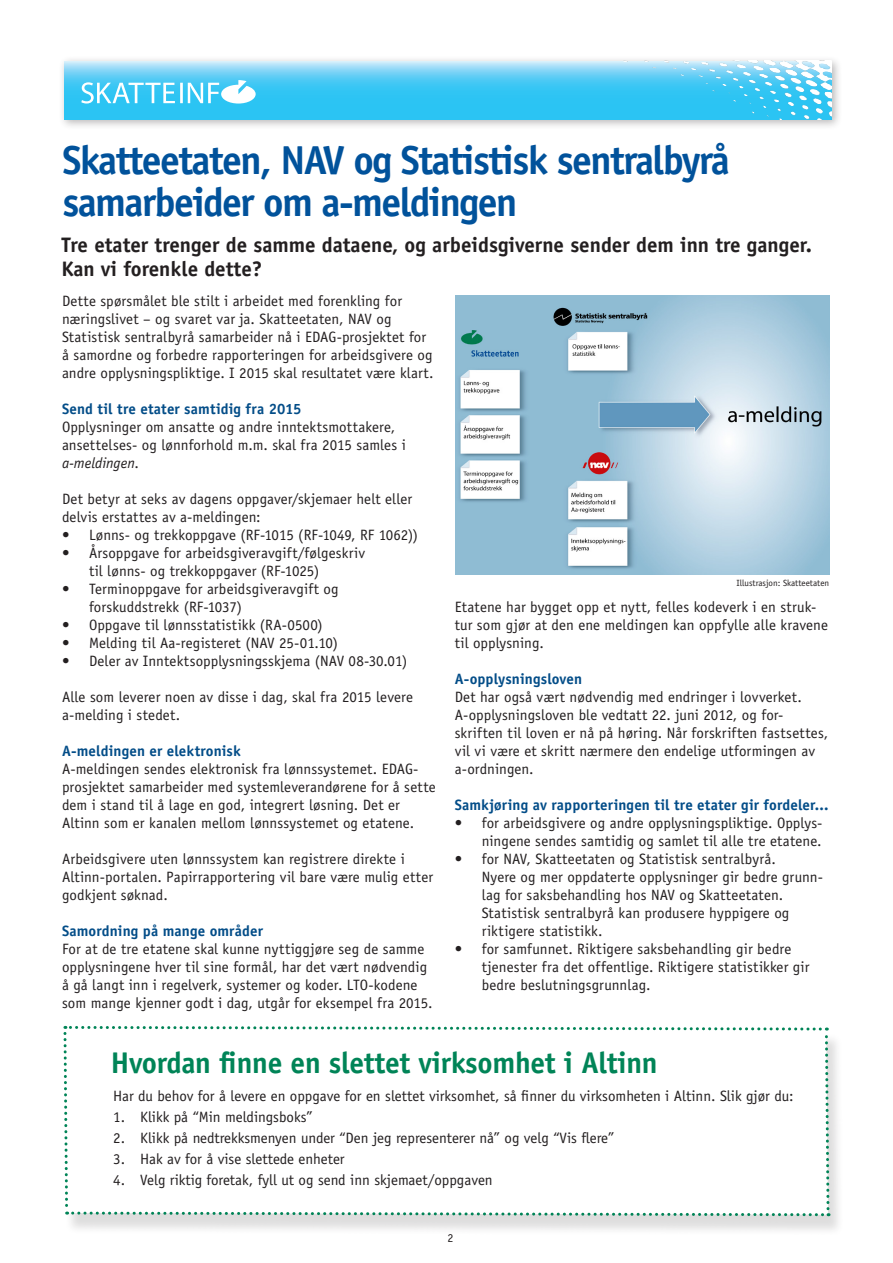
<style>
.page{position:relative;width:893px;height:1263px;background:#fff}
.page>*{position:absolute;margin:0;border:0;box-sizing:border-box;transform-origin:0 0}
.t1{font:700 40.5px/42px "Officina Sans Std";letter-spacing:-.04em;color:#01529b}
.t2{font:700 30px "Officina Sans Std";letter-spacing:-.01em;color:#008457}
.Ingress{font:700 21px/24px "Officina Sans Std";color:#231f20}
.Brødtekst{font:15px/18px "Officina Sans Std";letter-spacing:.005em;color:#231f20}
.Brødtekst-2{font:700 15px "Officina Sans Std";letter-spacing:.01em;color:#034d88}
.Ingress-2{font:15px "Officina Sans Std";color:#231f20}
.t3{font:12px "Officina Sans Std";color:#231f20}
.t4{font:9px "Officina Sans Std";color:#231f20}
.s1{font-style:italic}
</style>
<div class="page">
<img style="left:455px;top:296px;width:374px;height:278px">
<div style="left:63px;top:1031px;width:782px;height:205px;background:#231f20;opacity:.15"></div>
<svg style="left:63px;top:1025px;width:768px;height:193px"></svg>
<div style="left:58px;top:55px;width:784px;height:75px;background:#231f20;opacity:.31"></div>
<svg style="left:64px;top:61px;width:768px;height:59px"></svg>
<svg style="left:81px;top:80px;width:175px;height:24px"></svg>
<img style="left:573px;top:61px;width:258px;height:59px">
<p class="t1" style="left:62px;top:139px;width:669px">Skatteetaten, NAV og Statistisk sentralbyrå samarbeider om a-meldingen</p>
<p class="Ingress" style="left:62px;top:233px;width:752px">Tre etater trenger de samme dataene, og arbeidsgiverne sender dem inn tre ganger.<br>Kan vi forenkle dette?</p>
<p class="Brødtekst" style="left:62px;top:292px;width:373px">Dette spørsmålet ble stilt i arbeidet med forenkling for næringslivet – og svaret var ja. Skatteetaten, NAV og Statistisk sentralbyrå samarbeider nå i EDAG-prosjektet for å samordne og forbedre rapporteringen for arbeidsgivere og andre opplysningspliktige. I 2015 skal resultatet være klart.</p>
<p class="Brødtekst-2" style="left:62px;top:400px;width:241px">Send til tre etater samtidig fra 2015</p>
<p class="Brødtekst" style="left:62px;top:418px;width:345px">Opplysninger om ansatte og andre inntektsmottakere, ansettelses- og lønnforhold m.m. skal fra 2015 samles i <span class="s1">a-meldingen</span>.</p>
<p class="Brødtekst" style="left:62px;top:490px;width:352px">Det betyr at seks av dagens oppgaver/skjemaer helt eller delvis erstattes av a-meldingen:</p>
<p class="Brødtekst" style="left:62px;top:526px;width:357px">• Lønns- og trekkoppgave (RF-1015 (RF-1049, RF 1062))</p>
<p class="Brødtekst" style="left:89px;top:544px;width:278px;text-indent:-27px">• Årsoppgave for arbeidsgiveravgift/følgeskriv til lønns- og trekkoppgaver (RF-1025)</p>
<p class="Brødtekst" style="left:89px;top:580px;width:251px;text-indent:-27px">• Terminoppgave for arbeidsgiveravgift og forskuddstrekk (RF-1037)</p>
<p class="Brødtekst" style="left:62px;top:616px;width:262px">• Oppgave til lønnsstatistikk (RA-0500)</p>
<p class="Brødtekst" style="left:62px;top:634px;width:277px">• Melding til Aa-registeret (NAV 25-01.10)</p>
<p class="Brødtekst" style="left:62px;top:652px;width:347px">• Deler av Inntektsopplysningsskjema (NAV 08-30.01)</p>
<p class="Brødtekst" style="left:62px;top:688px;width:352px">Alle som leverer noen av disse i dag, skal fra 2015 levere a-melding i stedet.</p>
<p class="Brødtekst-2" style="left:62px;top:742px;width:180px">A-meldingen er elektronisk</p>
<p class="Brødtekst" style="left:62px;top:760px;width:375px">A-meldingen sendes elektronisk fra lønnssystemet. EDAG&shy;prosjektet samarbeider med systemleverandørene for å sette dem i stand til å lage en god, integrert løsning. Det er Altinn som er kanalen mellom lønnssystemet og etatene.</p>
<p class="Brødtekst" style="left:62px;top:850px;width:373px">Arbeidsgivere uten lønnssystem kan registrere direkte i<br>Altinn-portalen. Papirrapportering vil bare være mulig etter godkjent søknad.</p>
<p class="Brødtekst-2" style="left:62px;top:922px;width:202px">Samordning på mange områder</p>
<p class="Brødtekst" style="left:62px;top:940px;width:372px">For at de tre etatene skal kunne nyttiggjøre seg de samme opplysningene hver til sine formål, har det vært nødvendig å gå langt inn i regelverk, systemer og koder. LTO-kodene som mange kjenner godt i dag, utgår for eksempel fra 2015.</p>
<p class="t4" style="left:737px;top:578px;width:94px">Illustrasjon: Skatteetaten</p>
<p class="Brødtekst" style="left:455px;top:598px;width:375px">Etatene har bygget opp et nytt, felles kodeverk i en struk&shy;tur som gjør at den ene meldingen kan oppfylle alle kravene til opplysning.</p>
<p class="Brødtekst-2" style="left:455px;top:670px;width:129px">A-opplysningsloven</p>
<p class="Brødtekst" style="left:455px;top:688px;width:375px">Det har også vært nødvendig med endringer i lovverket.<br>A-opplysningsloven ble vedtatt 22. juni 2012, og for&shy;skriften til loven er nå på høring. Når forskriften fastsettes, vil vi være et skritt nærmere den endelige utformingen av a-ordningen.</p>
<p class="Brødtekst-2" style="left:455px;top:796px;width:375px">Samkjøring av rapporteringen til tre etater gir fordeler...</p>
<p class="Brødtekst" style="left:455px;top:814px;width:369px;text-align:right">• for arbeidsgivere og andre opplysningspliktige. Opplys&shy;ningene sendes samtidig og samlet til alle tre etatene.</p>
<p class="Brødtekst" style="left:482px;top:850px;width:343px;text-indent:-27px">• for NAV, Skatteetaten og Statistisk sentralbyrå.<br>Nyere og mer oppdaterte opplysninger gir bedre grunn&shy;lag for saksbehandling hos NAV og Skatteetaten.<br>Statistisk sentralbyrå kan produsere hyppigere og riktigere statistikk.</p>
<p class="Brødtekst" style="left:482px;top:940px;width:329px;text-indent:-27px">• for samfunnet. Riktigere saksbehandling gir bedre tjenester fra det offentlige. Riktigere statistikker gir bedre beslutningsgrunnlag.</p>
<p class="t2" style="left:111px;top:1044px;width:548px">Hvordan finne en slettet virksomhet i Altinn</p>
<p class="Ingress-2" style="left:113px;top:1087px;width:682px">Har du behov for å levere en oppgave for en slettet virksomhet, så finner du virksomheten i Altinn. Slik gjør du:</p>
<p class="Brødtekst" style="left:113px;top:1108px;width:201px">1. Klikk på “Min meldingsboks”</p>
<p class="Brødtekst" style="left:113px;top:1129px;width:502px">2. Klikk på nedtrekksmenyen under “Den jeg representerer nå” og velg “Vis flere”</p>
<p class="Brødtekst" style="left:113px;top:1150px;width:233px">3. Hak av for å vise slettede enheter</p>
<p class="Brødtekst" style="left:113px;top:1171px;width:381px">4. Velg riktig foretak, fyll ut og send inn skjemaet/oppgaven</p>
<p class="t3" style="left:447px;top:1231px;width:7px">2</p>
</div>
